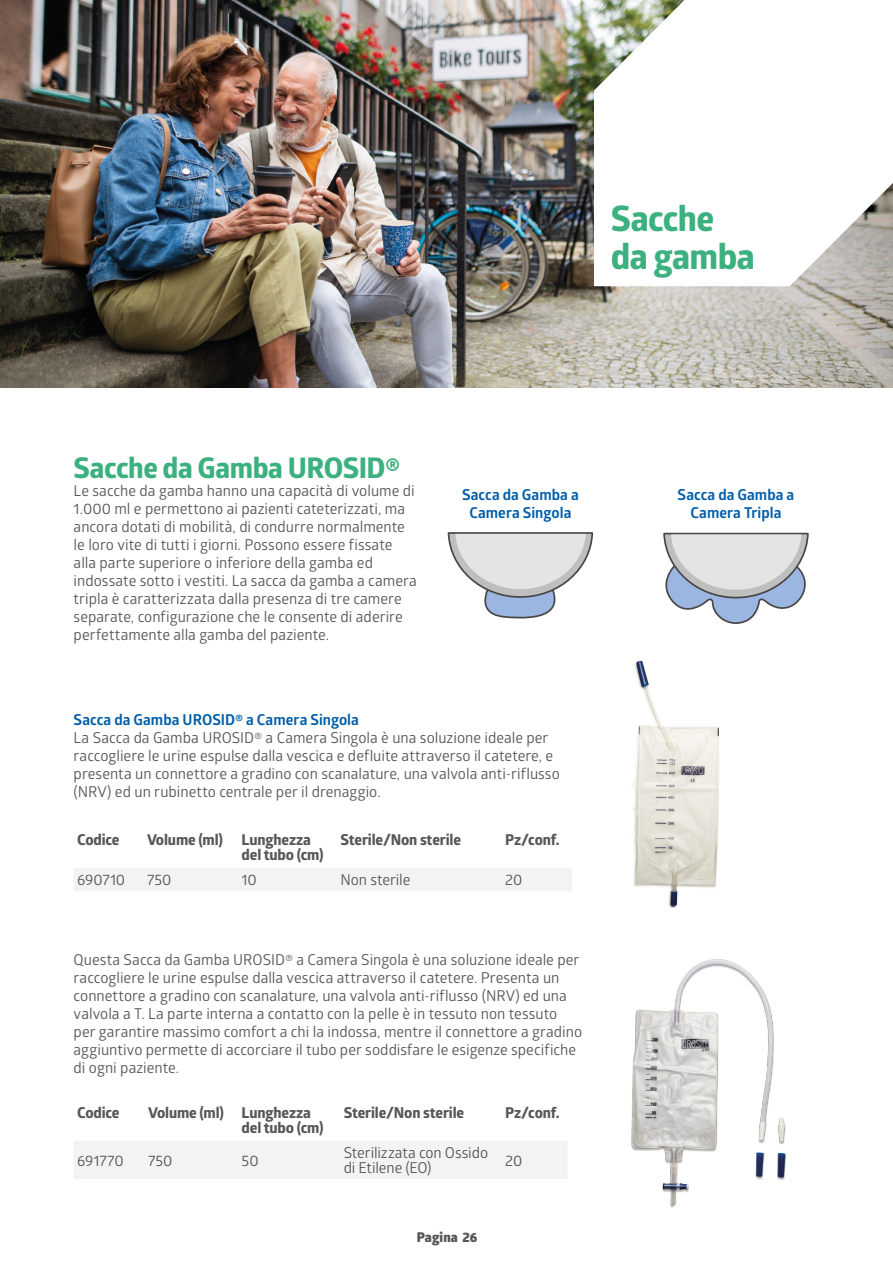
<style>
.page{position:relative;width:893px;height:1263px;background:#fff}
.page>*{position:absolute;margin:0;border:0;box-sizing:border-box;transform-origin:0 0}
.MEDLINE_-_Headline__L{font:700 34.95px/38.7px "Globerx";letter-spacing:-.02em;color:#3cb17f}
.MEDLINE_-_Headline__L-2{font:700 28.5px "Globerx";letter-spacing:-.015em;color:#3cb17f}
.MEDLINE_-_Intro_Text{font:15px/18px "Glober";color:#575756}
.MEDLINE_-_Line_Listing_Headers{font:700 15px/15px "Globerx";letter-spacing:-.01em;color:#575756}
.MEDLINE_-_Line_Listing{font:15px/15px "Glober";letter-spacing:-.005em;color:#575756}
.MEDLINE_-_Intro_Text-2{font:700 15px/18px "Glober";letter-spacing:.005em;color:#005da9;text-align:center}
.t1{font:800 13.5px "Glober";letter-spacing:.005em;color:#575756}
.s1{font-weight:700;color:#005da9}
</style>
<div class="page">
<img style="left:0;top:0;width:893px;height:388px">
<svg style="left:594px;top:0;width:299px;height:286px"></svg>
<svg style="left:663px;top:532px;width:146px;height:92px"></svg>
<svg style="left:447px;top:532px;width:147px;height:87px"></svg>
<div style="left:74px;top:868px;width:498px;height:23px;background:#f3f3f3"></div>
<div style="left:74px;top:1141px;width:493px;height:38px;background:#f3f3f3"></div>
<img style="left:632px;top:660px;width:87px;height:248px">
<img style="left:631px;top:959px;width:155px;height:249px">
<p class="MEDLINE_-_Headline__L" style="left:611px;top:198px;width:146px">Sacche da gamba</p>
<p class="MEDLINE_-_Headline__L-2" style="left:74px;top:447px;width:328px">Sacche da Gamba UROSID®</p>
<p class="MEDLINE_-_Intro_Text" style="left:74px;top:481px;width:345px">Le sacche da gamba hanno una capacità di volume di 1.000 ml e permettono ai pazienti cateterizzati, ma ancora dotati di mobilità, di condurre normalmente le loro vite di tutti i giorni. Possono essere fissate alla parte superiore o inferiore della gamba ed indossate sotto i vestiti. La sacca da gamba a camera tripla è caratterizzata dalla presenza di tre camere separate, configurazione che le consente di aderire perfettamente alla gamba del paziente.</p>
<p class="MEDLINE_-_Intro_Text-2" style="left:462px;top:485px;width:118px">Sacca da Gamba a<br>Camera Singola</p>
<p class="MEDLINE_-_Intro_Text-2" style="left:678px;top:485px;width:118px">Sacca da Gamba a<br>Camera Tripla</p>
<p class="MEDLINE_-_Intro_Text" style="left:74px;top:710px;width:488px"><span class="s1">Sacca da Gamba UROSID® a Camera Singola<br></span>La Sacca da Gamba UROSID® a Camera Singola è una soluzione ideale per raccogliere le urine espulse dalla vescica e defluite attraverso il catetere, e presenta un connettore a gradino con scanalature, una valvola anti-riflusso (NRV) ed un rubinetto centrale per il drenaggio.</p>
<p class="MEDLINE_-_Line_Listing_Headers" style="left:77px;top:832px;width:44px">Codice</p>
<p class="MEDLINE_-_Line_Listing_Headers" style="left:147px;top:832px;width:77px">Volume (ml)</p>
<p class="MEDLINE_-_Line_Listing_Headers" style="left:242px;top:832px;width:83px">Lunghezza del tubo (cm)</p>
<p class="MEDLINE_-_Line_Listing_Headers" style="left:340px;top:832px;width:122px">Sterile/Non sterile</p>
<p class="MEDLINE_-_Line_Listing_Headers" style="left:505px;top:832px;width:56px">Pz/conf.</p>
<p class="MEDLINE_-_Line_Listing" style="left:77px;top:871px;width:50px">690710</p>
<p class="MEDLINE_-_Line_Listing" style="left:147px;top:871px;width:26px">750</p>
<p class="MEDLINE_-_Line_Listing" style="left:242px;top:871px;width:17px">10</p>
<p class="MEDLINE_-_Line_Listing" style="left:340px;top:871px;width:71px">Non sterile</p>
<p class="MEDLINE_-_Line_Listing" style="left:505px;top:871px;width:19px">20</p>
<p class="MEDLINE_-_Intro_Text" style="left:74px;top:950px;width:510px">Questa Sacca da Gamba UROSID® a Camera Singola è una soluzione ideale per raccogliere le urine espulse dalla vescica attraverso il catetere. Presenta un connettore a gradino con scanalature, una valvola anti-riflusso (NRV) ed una valvola a T. La parte interna a contatto con la pelle è in tessuto non tessuto per garantire massimo comfort a chi la indossa, mentre il connettore a gradino aggiuntivo permette di accorciare il tubo per soddisfare le esigenze specifiche di ogni paziente.</p>
<p class="MEDLINE_-_Line_Listing_Headers" style="left:77px;top:1105px;width:44px">Codice</p>
<p class="MEDLINE_-_Line_Listing_Headers" style="left:148px;top:1105px;width:77px">Volume (ml)</p>
<p class="MEDLINE_-_Line_Listing_Headers" style="left:242px;top:1105px;width:83px">Lunghezza del tubo (cm)</p>
<p class="MEDLINE_-_Line_Listing_Headers" style="left:344px;top:1105px;width:122px">Sterile/Non sterile</p>
<p class="MEDLINE_-_Line_Listing_Headers" style="left:505px;top:1105px;width:56px">Pz/conf.</p>
<p class="MEDLINE_-_Line_Listing" style="left:77px;top:1152px;width:48px">691770</p>
<p class="MEDLINE_-_Line_Listing" style="left:148px;top:1152px;width:26px">750</p>
<p class="MEDLINE_-_Line_Listing" style="left:242px;top:1152px;width:19px">50</p>
<p class="MEDLINE_-_Line_Listing" style="left:344px;top:1144px;width:146px">Sterilizzata con Ossido di Etilene (EO)</p>
<p class="MEDLINE_-_Line_Listing" style="left:505px;top:1152px;width:19px">20</p>
<p class="t1" style="left:417px;top:1227px;width:62px">Pagina 26</p>
</div>
